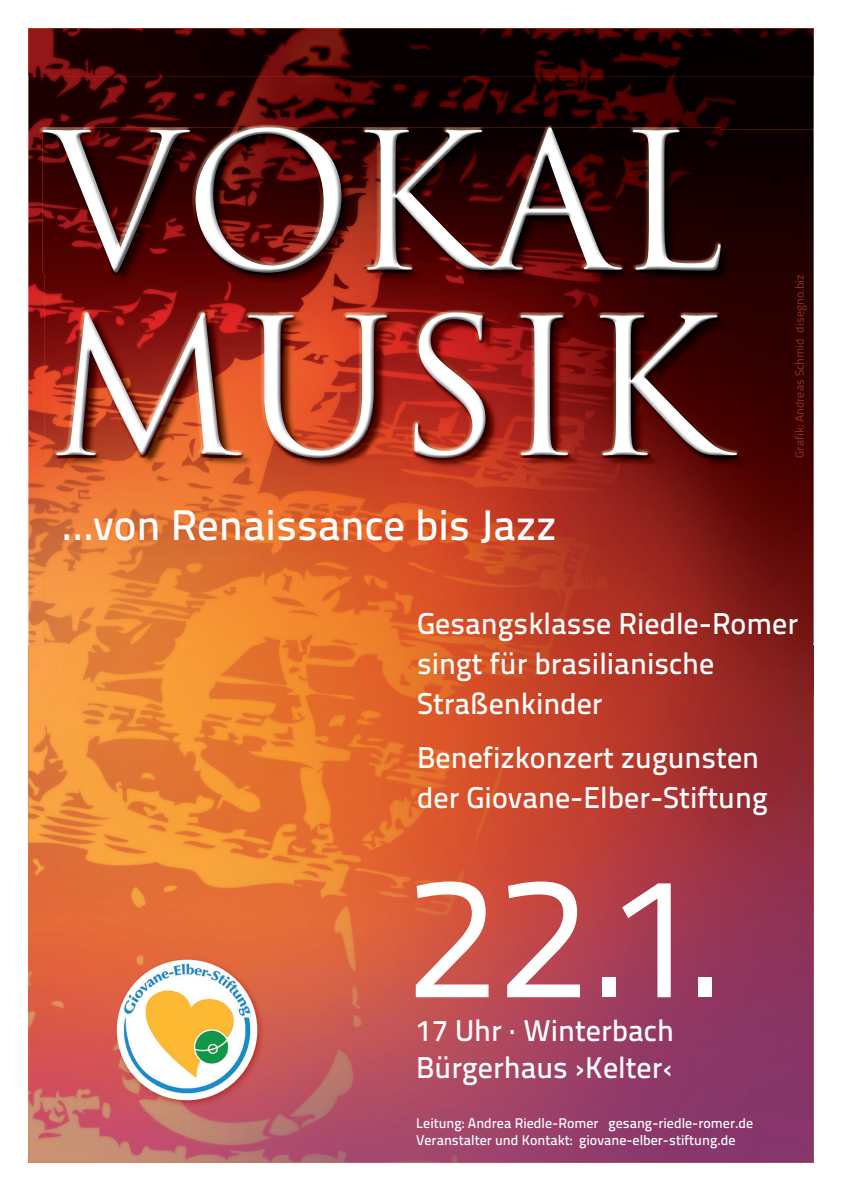
<style>
.page{position:relative;width:842px;height:1191px;background:#fff}
.page>*{position:absolute;margin:0;border:0;box-sizing:border-box;transform-origin:0 0}
.t1{font:172.5px "Titillium Text 22 L";color:#fff}
.t2{font:500 42.8px "Titillium Text 22 L";color:#fff}
.t3{font:500 30px/40px "Titillium Text 22 L";color:#fff}
.t4{font:500 14px/16.8px "Titillium Text 22 L";color:#fff}
.t5{font:12px "Titillium Text 22 L";color:#8b3424}
</style>
<div class="page">
<img style="left:28px;top:28px;width:786px;height:1134px">
<img style="left:44px;top:644px;width:770px;height:50px">
<img style="left:28px;top:76px;width:786px;height:71px">
<img style="left:28px;top:147px;width:16px;height:497px">
<img style="left:709px;top:129px;width:105px;height:515px">
<img style="left:44px;top:272px;width:665px;height:63px">
<img style="left:44px;top:335px;width:35px;height:309px">
<img style="left:79px;top:458px;width:630px;height:186px">
<img style="left:44px;top:129px;width:677px;height:143px">
<img style="left:56px;top:313px;width:681px;height:145px">
<img style="left:113px;top:956px;width:157px;height:156px">
<img style="left:117px;top:959px;width:140px;height:141px;border-radius:70px">
<h2 class="t2" style="left:61px;top:492px;width:497px">…von Renaissance bis Jazz</h2>
<p class="t5" style="left:791px;top:458px;width:185px;rotate:-90deg">Grafik: Andreas Schmid disegno.biz</p>
<p class="t3" style="left:417px;top:601px;width:382px">Gesangsklasse Riedle-Romer singt für brasilianische<br>Straßenkinder</p>
<p class="t3" style="left:417px;top:736px;width:352px">Benefizkonzert zugunsten der Giovane-Elber-Stiftung</p>
<h1 class="t1" style="left:406px;top:809px;width:323px">22.1.</h1>
<p class="t3" style="left:416px;top:1010px;width:259px;line-height:37px">17 Uhr · Winterbach<br>Bürgerhaus ›Kelter‹</p>
<p class="t4" style="left:416px;top:1113px;width:339px">Leitung: Andrea Riedle-Romer gesang-riedle-romer.de<br>Veranstalter und Kontakt: giovane-elber-stiftung.de</p>
</div>
